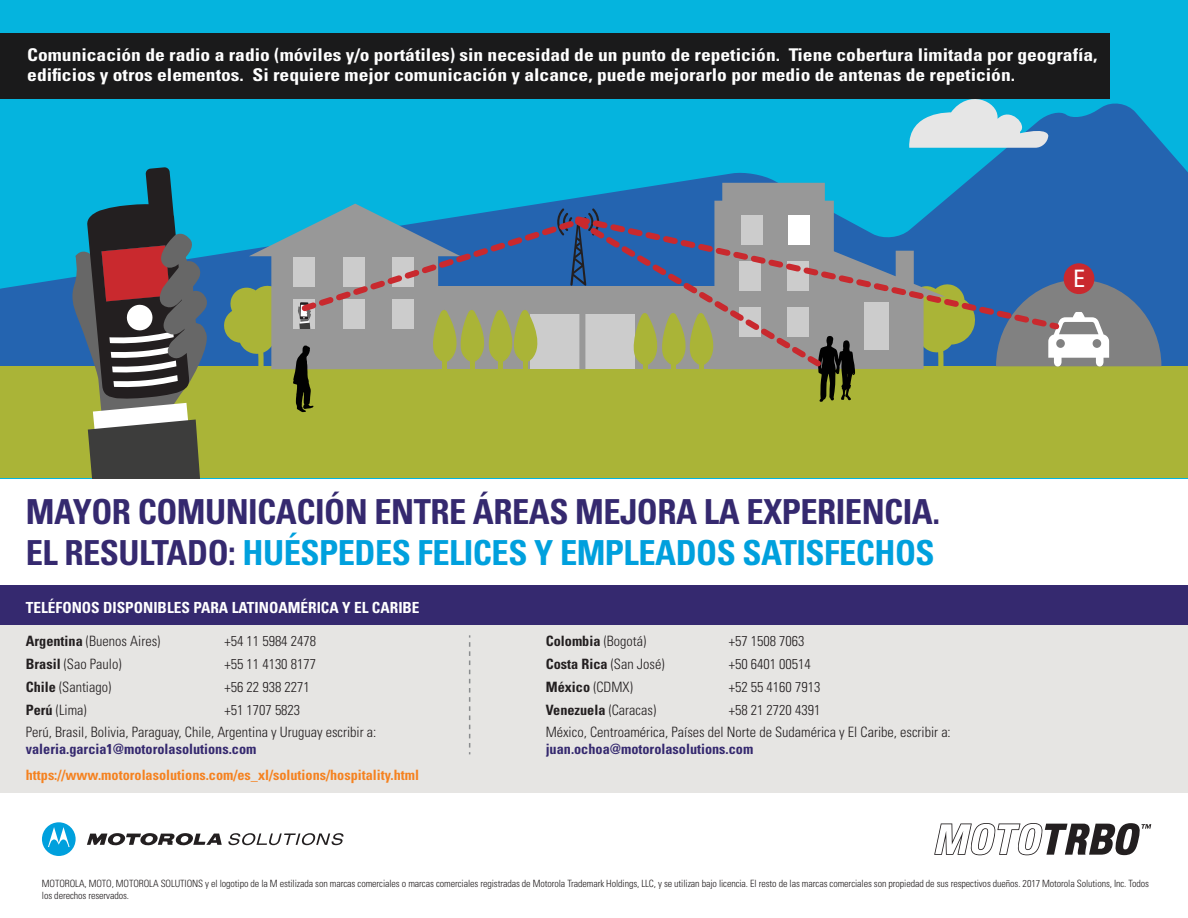
<style>
.page{position:relative;width:1188px;height:918px;background:#fff}
.page>*{position:absolute;margin:0;border:0;box-sizing:border-box;transform-origin:0 0}
.t1{font:700 condensed 34.5px/40.5px "Univers";letter-spacing:-.015em;color:#35296f}
.t2{font:condensed 24px "Univers";color:#fff}
.t3{font:700 condensed 17.55px/19.5px "Univers LT Pro";color:#fff;scale:1.11 1}
.t4{font:700 condensed 15.3px "Univers";color:#fff}
.t5{font:300 condensed 14.25px/23px "Univers";color:#231f20}
.t6{font:700 condensed 14.25px "Univers";color:#35296f}
.t7{font:700 condensed 14.25px "Univers";color:#f58220}
.t8{font:700 condensed 14.25px/23px "Univers";color:#231f20}
.t9{font:300 condensed 10.05px/12px "Univers";letter-spacing:-.01em;color:#231f20}
.s1{color:#00a0dd}
.s2{font-weight:700}
.s3{font-weight:300}
</style>
<div class="page">
<div style="left:0;top:625px;width:1188px;height:167px;background:#e6e5e3"></div>
<div style="left:0;top:585px;width:1188px;height:40px;background:#35296f"></div>
<svg style="left:934px;top:823px;width:217px;height:32px"></svg>
<svg style="left:469px;top:635px;width:1px;height:119px"></svg>
<svg style="left:87px;top:833px;width:135px;height:13px"></svg>
<svg style="left:42px;top:822px;width:34px;height:34px"></svg>
<svg style="left:228px;top:833px;width:115px;height:12px"></svg>
<div style="left:0;top:0;width:1188px;height:478px;background:#05b4de"></div>
<div style="left:0;top:34px;width:1109px;height:65px;background:#1a1a1b"></div>
<svg style="left:0;top:103px;width:1188px;height:264px"></svg>
<div style="left:0;top:367px;width:1188px;height:111px;background:#aab437"></div>
<svg style="left:908px;top:99px;width:141px;height:49px"></svg>
<svg style="left:70px;top:167px;width:142px;height:311px"></svg>
<svg style="left:945px;top:334px;width:31px;height:33px"></svg>
<svg style="left:855px;top:334px;width:90px;height:35px;background:#919888"></svg>
<div style="left:864px;top:303px;width:24px;height:47px;background:#ccc"></div>
<svg style="left:996px;top:280px;width:165px;height:87px;background:#88919b"></svg>
<div style="left:1064px;top:263px;width:30px;height:31px;background:#c9292e;border-radius:50%"></div>
<svg style="left:224px;top:183px;width:631px;height:229px"></svg>
<svg style="left:571px;top:212px;width:492px;height:122px;background:#6c829d"></svg>
<p class="t3" style="left:27px;top:45px;width:966px">Comunicación de radio a radio (móviles y/o portátiles) sin necesidad de un punto de repetición. Tiene cobertura limitada por geografía, edificios y otros elementos. Si requiere mejor comunicación y alcance, puede mejorarlo por medio de antenas de repetición.</p>
<h1 class="t1" style="left:26px;top:491px;width:916px">MAYOR COMUNICACIÓN ENTRE ÁREAS MEJORA LA EXPERIENCIA.<br>EL RESULTADO: <span class="s1">HUÉSPEDES FELICES Y EMPLEADOS SATISFECHOS</span></h1>
<p class="t4" style="left:26px;top:599px;width:395px">TELÉFONOS DISPONIBLES PARA LATINOAMÉRICA Y EL CARIBE</p>
<p class="t5" style="left:26px;top:630px;width:136px"><span class="s2">Argentina</span> (Buenos Aires)<br><span class="s2">Brasil</span> (Sao Paulo)<br><span class="s2">Chile</span> (Santiago)</p>
<p class="t5" style="left:224px;top:630px;width:93px;text-align:justify">+54 11 5984 2478 +55 11 4130 8177 +56 22 938 2271</p>
<p class="t5" style="left:26px;top:698px;width:62px"><span class="s2">Perú</span> (Lima)</p>
<p class="t5" style="left:224px;top:698px;width:77px">+51 1707 5823</p>
<p class="t8" style="left:546px;top:629px;width:120px">Colombia <span class="s3">(Bogotá)<br></span>Costa Rica <span class="s3">(San José)<br></span>México <span class="s3">(CDMX)</span></p>
<p class="t5" style="left:729px;top:630px;width:93px">+57 1508 7063 +50 6401 00514 +52 55 4160 7913</p>
<p class="t8" style="left:546px;top:698px;width:112px">Venezuela <span class="s3">(Caracas)</span></p>
<p class="t5" style="left:546px;top:699px;width:407px;line-height:22.4px;text-indent:183px">+58 21 2720 4391<br>México, Centroamérica, Países del Norte de Sudamérica y El Caribe, escribir a:</p>
<p class="t6" style="left:546px;top:741px;width:209px">juan.ochoa@motorolasolutions.com</p>
<p class="t5" style="left:26px;top:721px;width:352px">Perú, Brasil, Bolivia, Paraguay, Chile, Argentina y Uruguay escribir a:</p>
<p class="t6" style="left:26px;top:741px;width:232px">valeria.garcia1@motorolasolutions.com</p>
<p class="t7" style="left:26px;top:766px;width:395px">https://www.motorolasolutions.com/es_xl/solutions/hospitality.html</p>
<h2 class="t2" style="left:1073px;top:264px;width:14px">E</h2>
<p class="t9" style="left:42px;top:877px;width:1109px">MOTOROLA, MOTO, MOTOROLA SOLUTIONS y el logotipo de la M estilizada son marcas comerciales o marcas comerciales registradas de Motorola Trademark Holdings, LLC, y se utilizan bajo licencia. El resto de las marcas comerciales son propiedad de sus respectivos dueños. 2017 Motorola Solutions, Inc. Todos los derechos reservados.</p>
</div>
